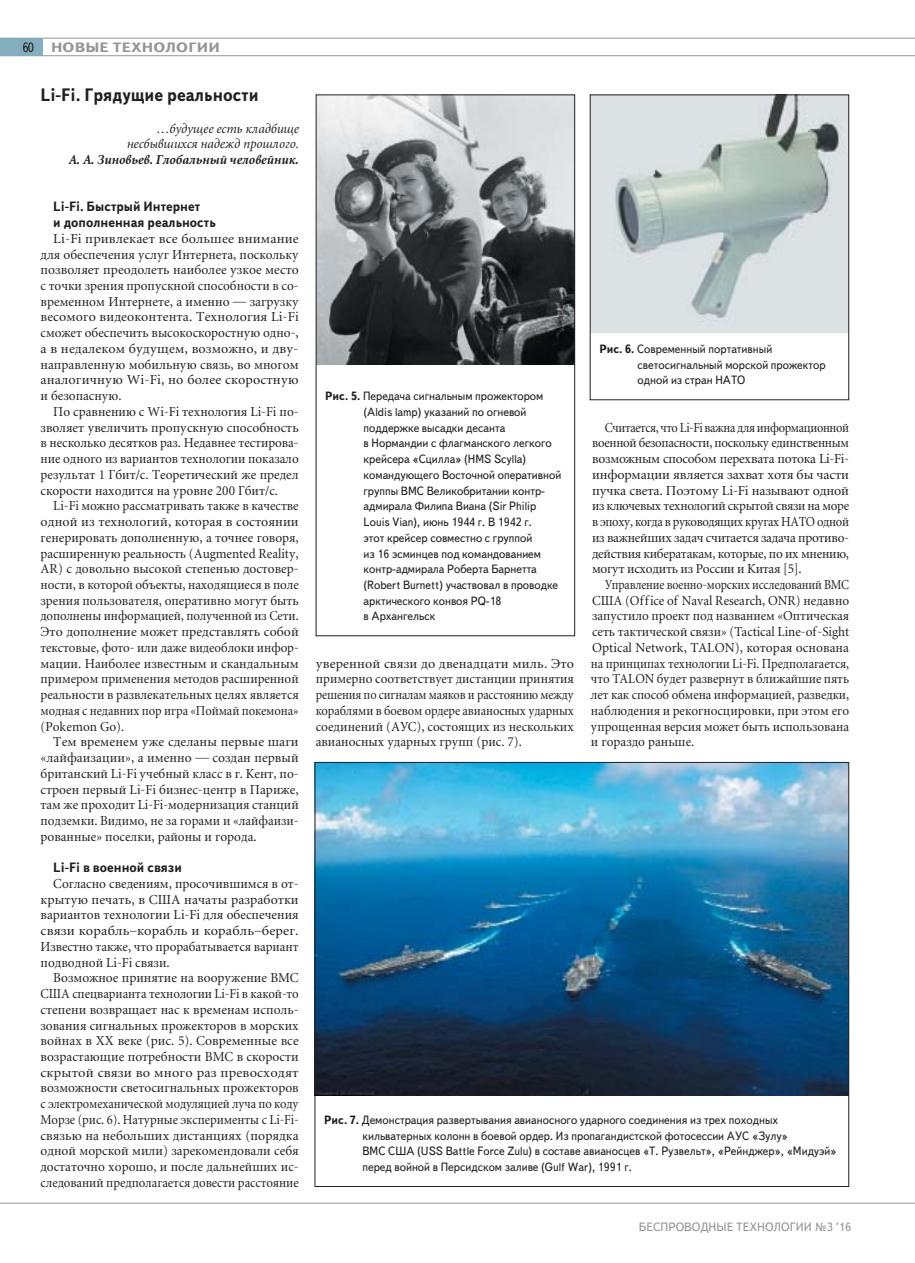
<style>
.page{position:relative;width:915px;height:1263px;background:#fff}
.page>*{position:absolute;margin:0;border:0;box-sizing:border-box;transform-origin:0 0}
.t1{font:700 18px "Text Book C";color:#231f20;scale:.94 1}
.t2{font:13.5px/15.8px "Miniature";color:#231f20;text-align:justify}
.t3{font:13.5px/15.8px "Miniature";color:#231f20;text-align:justify;scale:.95 1}
.t4{font:13.5px/15.8px "Miniature";color:#231f20;text-align:justify;scale:.96 1}
.t5{font:13.5px/15.8px "Miniature";color:#231f20;text-align:justify;scale:.87 1}
.t6{font:13.5px/15.8px "Miniature";color:#231f20;text-align:justify;scale:.89 1}
.t7{font:700 13.5px/15.8px "Text Book C";color:#231f20;scale:.95 1}
.t8{font:italic 13.5px/15.8px "Miniature";color:#231f20;text-align:right;scale:.96 1}
.t9{font:italic 700 13.5px "Miniature";color:#231f20;scale:.96 1}
.t10{font:700 13.5px "Text Book C";letter-spacing:.01em;color:#939598;scale:1.17 1}
.t11{font:13.5px "Text Book C";color:#231f20;scale:.9 1}
.t12{font:12px/15.8px "Text Book C";color:#231f20;scale:.95 1}
.t13{font:12px "Text Book C";color:#939598}
.s1{font-weight:700}
</style>
<div class="page">
<hr style="left:0;top:1203px;width:914px;height:1px;background:#939598">
<hr style="left:0;top:38px;width:914px;height:1px;background:#939598">
<hr style="left:0;top:55px;width:914px;height:1px;background:#939598">
<div style="left:0;top:38px;width:43px;height:18px;background:#82aebd"></div>
<img style="left:317px;top:96px;width:256px;height:269px">
<div style="left:315px;top:94px;width:260px;height:542px;border:1px solid #231f20"></div>
<img style="left:591px;top:96px;width:255px;height:237px">
<img style="left:316px;top:764px;width:530px;height:331px">
<p class="t11" style="left:22px;top:39px;width:14px">60</p>
<p class="t10" style="left:51px;top:40px;width:146px">НОВЫЕ ТЕХНОЛОГИИ</p>
<h1 class="t1" style="left:40px;top:85px;width:233px">Li-Fi. Грядущие реальности</h1>
<p class="t8" style="left:126px;top:121px;width:181px">…будущее есть кладбище несбывшихся надежд прошлого.</p>
<p class="t9" style="left:68px;top:153px;width:241px">А. А. Зиновьев. Глобальный человейник.</p>
<p class="t7" style="left:53px;top:199px;width:172px">Li-Fi. Быстрый Интернет<br>и дополненная реальность</p>
<p class="t2" style="left:40px;top:232px;width:259px;text-indent:13px">Li-Fi привлекает все большее внимание для обеспечения услуг Интернета, поскольку позволяет преодолеть наиболее узкое место с точки зрения пропускной способности в со&shy;временном Интернете, а именно — загрузку весомого видеоконтента. Технология Li-Fi сможет обеспечить высокоскоростную одно-, а в недалеком будущем, возможно, и дву&shy;направленную мобильную связь, во многом аналогичную Wi-Fi, но более скоростную и безопасную.</p>
<p class="t4" style="left:40px;top:405px;width:270px;text-indent:13px">По сравнению с Wi-Fi технология Li-Fi по&shy;зволяет увеличить пропускную способность в несколько десятков раз. Недавнее тестирова&shy;ние одного из вариантов технологии показало результат 1 Гбит/с. Теоретический же предел скорости находится на уровне 200 Гбит/с.</p>
<p class="t3" style="left:40px;top:499px;width:273px;text-indent:13px">Li-Fi можно рассматривать также в качестве одной из технологий, которая в состоянии генерировать дополненную, а точнее говоря, расширенную реальность (Augmented Reality, AR) с довольно высокой степенью достовер&shy;ности, в которой объекты, находящиеся в поле зрения пользователя, оперативно могут быть дополнены информацией, полученной из Сети.<br>Это дополнение может представлять собой текстовые, фото- или даже видеоблоки инфор&shy;мации. Наиболее известным и скандальным примером применения методов расширенной реальности в развлекательных целях является модная с недавних пор игра «Поймай покемона» (Pokemon Go).</p>
<p class="t2" style="left:40px;top:735px;width:259px;text-indent:13px">Тем временем уже сделаны первые шаги «лайфаизации», а именно — создан первый британский Li-Fi учебный класс в г. Кент, по&shy;строен первый Li-Fi бизнес-центр в Париже, там же проходит Li-Fi-модернизация станций подземки. Видимо, не за горами и «лайфаизи&shy;рованные» поселки, районы и города.</p>
<p class="t7" style="left:53px;top:860px;width:137px">Li-Fi в военной связи</p>
<p class="t4" style="left:40px;top:877px;width:270px;text-indent:13px">Согласно сведениям, просочившимся в от&shy;крытую печать, в США начаты разработки вариантов технологии Li-Fi для обеспечения связи корабль–корабль и корабль–берег.<br>Известно также, что прорабатывается вариант подводной Li-Fi связи.</p>
<p class="t2" style="left:40px;top:971px;width:260px;text-indent:13px">Возможное принятие на вооружение ВМС США спецварианта технологии Li-Fi в какой-то степени возвращает нас к временам исполь&shy;зования сигнальных прожекторов в морских войнах в ХХ веке (рис. 5). Современные все возрастающие потребности ВМС в скорости скрытой связи во много раз превосходят возможности светосигнальных прожекторов с электромеханической модуляцией луча по коду Морзе (рис. 6). Натурные эксперименты с Li-Fi&shy;связью на небольших дистанциях (порядка одной морской мили) зарекомендовали себя достаточно хорошо, и после дальнейших ис&shy;следований предполагается довести расстояние</p>
<p class="t12" style="left:363px;top:388px;width:209px;text-indent:-38px"><span class="s1">Рис. 5.</span> Передача сигнальным прожектором (Aldis lamp) указаний по огневой поддержке высадки десанта<br>в Нормандии с флагманского легкого крейсера «Сцилла» (HMS Scylla) командующего Восточной оперативной группы ВМС Великобритании контр&shy;адмирала Филипа Виана (Sir Philip<br>Louis Vian), июнь 1944 г. В 1942 г.<br>этот крейсер совместно с группой<br>из 16 эсминцев под командованием контр-адмирала Роберта Барнетта (Robert Burnett) участвовал в проводке арктического конвоя PQ-18<br>в Архангельск</p>
<p class="t2" style="left:315px;top:657px;width:259px">уверенной связи до двенадцати миль. Это примерно соответствует дистанции принятия решения по сигналам маяков и расстоянию между кораблями в боевом ордере авианосных ударных соединений (АУС), состоящих из нескольких авианосных ударных групп (рис. 7).</p>
<p class="t12" style="left:637px;top:341px;width:199px;text-indent:-38px"><span class="s1">Рис. 6.</span> Современный портативный светосигнальный морской прожектор одной из стран НАТО</p>
<p class="t6" style="left:592px;top:421px;width:290px;text-indent:13px">Считается, что Li-Fi важна для информационной военной безопасности, поскольку единственным возможным способом перехвата потока Li-Fi&shy;информации является захват хотя бы части пучка света. Поэтому Li-Fi называют одной из ключевых технологий скрытой связи на море в эпоху, когда в руководящих кругах НАТО одной из важнейших задач считается задача противо&shy;действия кибератакам, которые, по их мнению, могут исходить из России и Китая [5].</p>
<p class="t5" style="left:590px;top:578px;width:298px;text-indent:14px">Управление военно-морских исследований ВМС США (Office of Naval Research, ONR) недавно запустило проект под названием «Оптическая сеть тактической связи» (Tactical Line-of-Sight Optical Network, TALON), которая основана на принципах технологии Li-Fi. Предполагается, что TALON будет развернут в ближайшие пять лет как способ обмена информацией, разведки, наблюдения и рекогносцировки, при этом его упрощенная версия может быть использована и гораздо раньше.</p>
<p class="t12" style="left:362px;top:1112px;width:500px;text-indent:-38px"><span class="s1">Рис. 7.</span> Демонстрация развертывания авианосного ударного соединения из трех походных кильватерных колонн в боевой ордер. Из пропагандистской фотосессии АУС «Зулу»<br>ВМС США (USS Battle Force Zulu) в составе авианосцев «Т. Рузвельт», «Рейнджер», «Мидуэй» перед войной в Персидском заливе (Gulf War), 1991 г.</p>
<p class="t13" style="left:638px;top:1220px;width:214px">БЕСПРОВОДНЫЕ ТЕХНОЛОГИИ №3 ’16</p>
</div>
